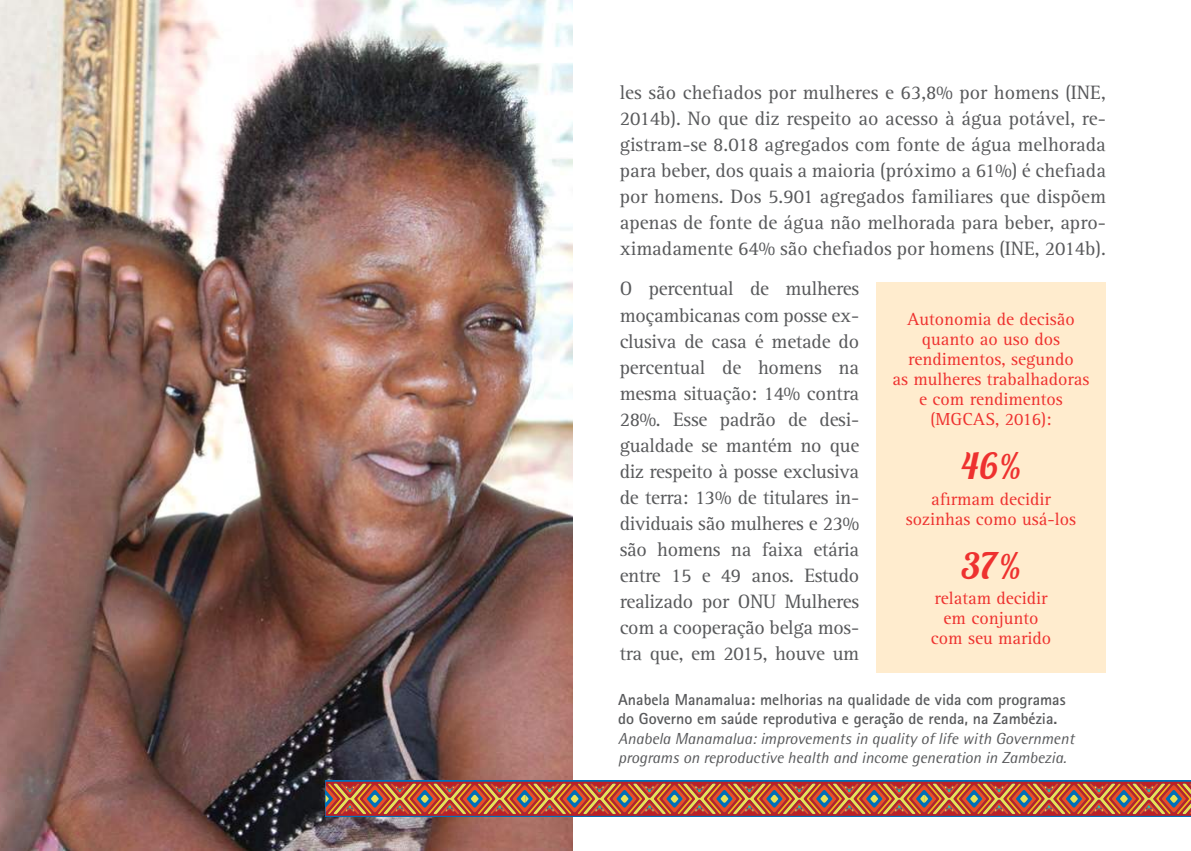
<style>
.page{position:relative;width:1191px;height:851px;background:#fff}
.page>*{position:absolute;margin:0;border:0;box-sizing:border-box;transform-origin:0 0}
.t1{font:36px "Lobster 1.4";color:#ee312f}
.t2{font:20px/26px "Rotis Serif 55";letter-spacing:-.015em;color:#58595b;text-align:justify}
.t3{font:18px/20px "Rotis Serif 55";color:#ee312f;text-align:center}
.t4{font:16px/19.2px "Rotis Semi Sans 56 Italic";color:#58595b}
.t5{font:16px/19.2px "Rotis Sans Serif 65 Bold";color:#58595b}
</style>
<div class="page">
<img style="left:0;top:0;width:573px;height:850px">
<div style="left:876px;top:282px;width:229px;height:390px;background:#ffecce"></div>
<div style="left:326px;top:780px;width:865px;height:37px;background:#9c2d3e"></div>
<svg style="left:326px;top:781px;width:865px;height:34px;background:#b35f42"></svg>
<p class="t2" style="left:619px;top:80px;width:488px">les são chefiados por mulheres e 63,8% por homens (INE, 2014b). No que diz respeito ao acesso à água potável, re&shy;gistram-se 8.018 agregados com fonte de água melhorada para beber, dos quais a maioria (próximo a 61%) é chefiada por homens. Dos 5.901 agregados familiares que dispõem apenas de fonte de água não melhorada para beber, apro&shy;ximadamente 64% são chefiados por homens (INE, 2014b).</p>
<p class="t2" style="left:619px;top:276px;width:241px">O percentual de mulheres moçambicanas com posse ex&shy;clusiva de casa é metade do percentual de homens na mesma situação: 14% contra 28%. Esse padrão de desi&shy;gualdade se mantém no que diz respeito à posse exclusiva de terra: 13% de titulares in&shy;dividuais são mulheres e 23% são homens na faixa etária entre 15 e 49 anos. Estudo realizado por ONU Mulheres com a cooperação belga mos&shy;tra que, em 2015, houve um</p>
<p class="t3" style="left:892px;top:309px;width:199px">Autonomia de decisão quanto ao uso dos rendimentos, segundo<br>as mulheres trabalhadoras e com rendimentos (MGCAS, 2016):</p>
<h1 class="t1" style="left:961px;top:442px;width:61px">46%</h1>
<p class="t3" style="left:905px;top:489px;width:172px">afirmam decidir sozinhas como usá-los</p>
<h1 class="t1" style="left:961px;top:542px;width:61px">37%</h1>
<p class="t3" style="left:931px;top:588px;width:122px">relatam decidir em conjunto com seu marido</p>
<p class="t5" style="left:618px;top:689px;width:449px">Anabela Manamalua: melhorias na qualidade de vida com programas do Governo em saúde reprodutiva e geração de renda, na Zambézia.</p>
<p class="t4" style="left:618px;top:728px;width:457px">Anabela Manamalua: improvements in quality of life with Government programs on reproductive health and income generation in Zambezia.</p>
</div>
